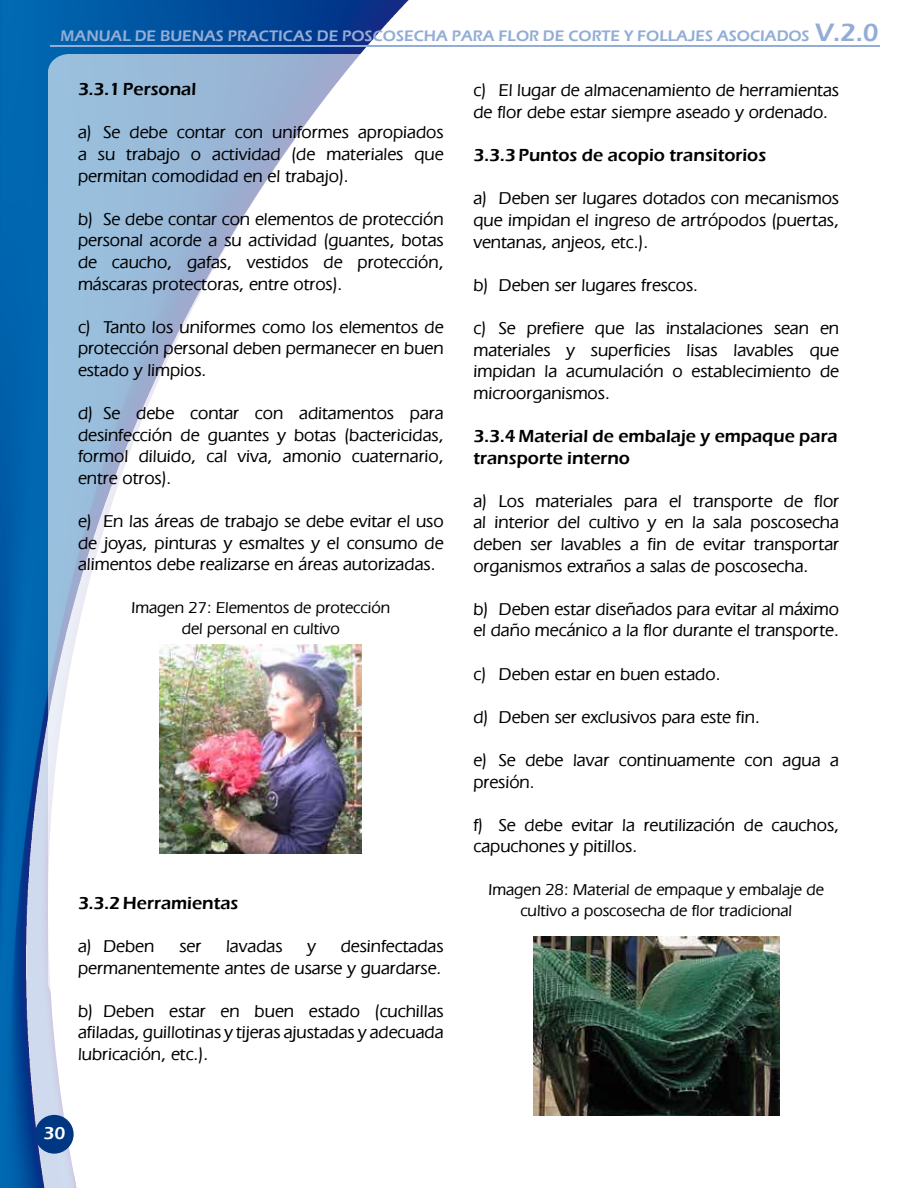
<style>
.page{position:relative;width:918px;height:1188px;background:#fff}
.page>*{position:absolute;margin:0;border:0;box-sizing:border-box;transform-origin:0 0}
.t1{font:500 18px/21.6px "Eras IT Cby BT";color:#000;text-align:justify}
.t2{font:600 18px/21.6px "Eras ITC";color:#000}
.t3{font:600 18px "Eras ITC";color:#fff}
.t4{font:500 16.5px/21px "Eras IT Cby BT";color:#000;text-align:center}
.t5{font:600 15.75px "Eras ITC";color:#93add6}
.s1{font-size:25.95px}
</style>
<div class="page">
<img style="left:0;top:0;width:422px;height:1188px">
<svg style="left:48px;top:54px;width:374px;height:947px"></svg>
<div style="left:35px;top:1115px;width:39px;height:39px;background:#003782;border-radius:50%"></div>
<hr style="left:51px;top:45px;width:829px;height:1px;background:#93add6">
<img style="left:160px;top:645px;width:202px;height:209px">
<img style="left:533px;top:936px;width:247px;height:180px">
<p class="t5" style="left:61px;top:29px;width:820px">MANUAL DE BUENAS PRACTICAS DE POSCOSECHA PARA FLOR DE CORTE Y FOLLAJES ASOCIADOS <span class="s1">V.2.0</span></p>
<p class="t2" style="left:78px;top:80px;width:120px">3.3.1 Personal</p>
<p class="t1" style="left:78px;top:123px;width:367px">a) Se debe contar con uniformes apropiados a su trabajo o actividad (de materiales que permitan comodidad en el trabajo).</p>
<p class="t1" style="left:78px;top:209px;width:367px">b) Se debe contar con elementos de protección personal acorde a su actividad (guantes, botas de caucho, gafas, vestidos de protección, máscaras protectoras, entre otros).</p>
<p class="t1" style="left:78px;top:317px;width:367px">c) Tanto los uniformes como los elementos de protección personal deben permanecer en buen estado y limpios.</p>
<p class="t1" style="left:78px;top:404px;width:367px">d) Se debe contar con aditamentos para desinfección de guantes y botas (bactericidas, formol diluido, cal viva, amonio cuaternario, entre otros).</p>
<p class="t1" style="left:78px;top:512px;width:367px">e) En las áreas de trabajo se debe evitar el uso de joyas, pinturas y esmaltes y el consumo de alimentos debe realizarse en áreas autorizadas.</p>
<p class="t4" style="left:131px;top:598px;width:260px">Imagen 27: Elementos de protección del personal en cultivo</p>
<p class="t2" style="left:78px;top:893px;width:162px">3.3.2 Herramientas</p>
<p class="t1" style="left:78px;top:937px;width:78px">a) Deben</p>
<p class="t1" style="left:179px;top:937px;width:23px">ser</p>
<p class="t1" style="left:226px;top:937px;width:58px">lavadas</p>
<p class="t1" style="left:307px;top:937px;width:10px">y</p>
<p class="t1" style="left:78px;top:937px;width:367px;text-align:right">desinfectadas<br>permanentemente antes de usarse y guardarse.</p>
<p class="t1" style="left:78px;top:1001px;width:367px">b) Deben estar en buen estado (cuchillas afiladas, guillotinas y tijeras ajustadas y adecuada lubricación, etc.).</p>
<p class="t3" style="left:43px;top:1126px;width:23px">30</p>
<p class="t1" style="left:473px;top:81px;width:367px">c) El lugar de almacenamiento de herramientas de flor debe estar siempre aseado y ordenado.</p>
<p class="t2" style="left:473px;top:146px;width:294px">3.3.3 Puntos de acopio transitorios</p>
<p class="t1" style="left:473px;top:189px;width:367px">a) Deben ser lugares dotados con mecanismos que impidan el ingreso de artrópodos (puertas, ventanas, anjeos, etc.).</p>
<p class="t1" style="left:473px;top:276px;width:226px">b) Deben ser lugares frescos.</p>
<p class="t1" style="left:473px;top:319px;width:367px">c) Se prefiere que las instalaciones sean en materiales y superficies lisas lavables que impidan la acumulación o establecimiento de microorganismos.</p>
<p class="t2" style="left:473px;top:427px;width:366px">3.3.4 Material de embalaje y empaque para transporte interno</p>
<p class="t1" style="left:473px;top:492px;width:367px">a) Los materiales para el transporte de flor al interior del cultivo y en la sala poscosecha deben ser lavables a fin de evitar transportar organismos extraños a salas de poscosecha.</p>
<p class="t1" style="left:473px;top:600px;width:367px">b) Deben estar diseñados para evitar al máximo el daño mecánico a la flor durante el transporte.</p>
<p class="t1" style="left:473px;top:664px;width:249px">c) Deben estar en buen estado.</p>
<p class="t1" style="left:473px;top:708px;width:288px">d) Deben ser exclusivos para este fin.</p>
<p class="t1" style="left:473px;top:751px;width:367px">e) Se debe lavar continuamente con agua a presión.</p>
<p class="t1" style="left:473px;top:816px;width:367px">f) Se debe evitar la reutilización de cauchos, capuchones y pitillos.</p>
<p class="t4" style="left:489px;top:880px;width:337px">Imagen 28: Material de empaque y embalaje de cultivo a poscosecha de flor tradicional</p>
</div>
